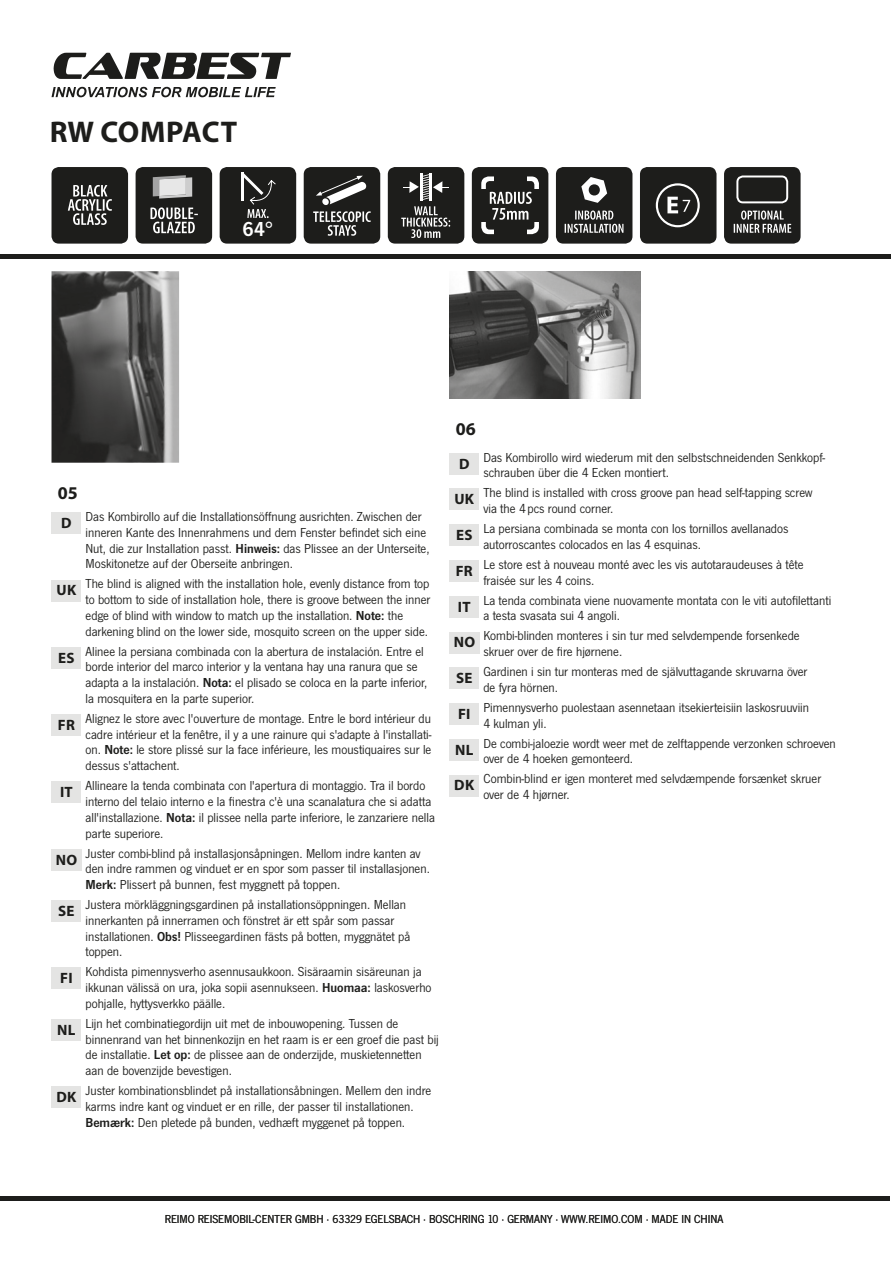
<style>
.page{position:relative;width:891px;height:1263px;background:#fff}
.page>*{position:absolute;margin:0;border:0;box-sizing:border-box;transform-origin:0 0}
.t1{font:700 30px "Myriad Pro";letter-spacing:-.005em;color:#1d1d1b}
.t2{font:600 21px "News Gothic T";color:#fff}
.t3{font:700 18px "Myriad Pro";color:#1d1d1b}
.t4{font:700 15px "Myriad Pro";letter-spacing:.02em;color:#1d1d1b}
.t5{font:13.5px/15.8px "News Gothic T";color:#1d1d1b}
.t6{font:12px "News Gothic T";color:#1d1d1b}
.s1{font-weight:600}
</style>
<div class="page">
<hr style="left:0;top:254px;width:891px;height:4px;background:#1d1d1b">
<svg style="left:52px;top:87px;width:224px;height:10px"></svg>
<svg style="left:53px;top:53px;width:238px;height:26px"></svg>
<div style="left:640px;top:167px;width:76px;height:76px;background:#1d1d1b;border-radius:7px"></div>
<div style="left:656px;top:183px;width:44px;height:44px;border:2px solid #fff;border-radius:50%"></div>
<svg style="left:667px;top:197px;width:23px;height:16px"></svg>
<div style="left:52px;top:167px;width:76px;height:76px;background:#1d1d1b;border-radius:7px"></div>
<svg style="left:68px;top:185px;width:44px;height:40px"></svg>
<div style="left:388px;top:167px;width:76px;height:76px;background:#1d1d1b;border-radius:7px"></div>
<svg style="left:401px;top:206px;width:49px;height:32px"></svg>
<hr style="left:420px;top:173px;width:2px;height:28px;background:#fff">
<hr style="left:429px;top:173px;width:3px;height:28px;background:#fff">
<svg style="left:403px;top:174px;width:46px;height:26px"></svg>
<div style="left:220px;top:167px;width:76px;height:76px;background:#1d1d1b;border-radius:7px"></div>
<svg style="left:241px;top:172px;width:35px;height:46px"></svg>
<div style="left:472px;top:167px;width:76px;height:76px;background:#1d1d1b;border-radius:7px"></div>
<svg style="left:481px;top:176px;width:58px;height:58px"></svg>
<div style="left:556px;top:167px;width:76px;height:76px;background:#1d1d1b;border-radius:7px"></div>
<svg style="left:565px;top:210px;width:58px;height:23px"></svg>
<svg style="left:581px;top:177px;width:26px;height:26px"></svg>
<div style="left:724px;top:167px;width:76px;height:76px;background:#1d1d1b;border-radius:7px"></div>
<svg style="left:734px;top:210px;width:57px;height:23px"></svg>
<div style="left:736px;top:175px;width:52px;height:28px;border:2px solid #fff;border-radius:6px"></div>
<div style="left:136px;top:167px;width:76px;height:76px;background:#1d1d1b;border-radius:7px"></div>
<svg style="left:153px;top:175px;width:39px;height:23px"></svg>
<svg style="left:150px;top:207px;width:48px;height:26px"></svg>
<div style="left:304px;top:167px;width:76px;height:76px;background:#1d1d1b;border-radius:7px"></div>
<svg style="left:313px;top:211px;width:58px;height:25px"></svg>
<svg style="left:316px;top:176px;width:50px;height:28px"></svg>
<div style="left:0;top:1195px;width:890px;height:5px;background:#1d1d1b"></div>
<img style="left:52px;top:271px;width:127px;height:191px">
<div style="left:52px;top:512px;width:29px;height:22px;background:#e4e4e3"></div>
<div style="left:52px;top:580px;width:29px;height:21px;background:#e4e4e3"></div>
<div style="left:52px;top:647px;width:29px;height:21px;background:#e4e4e3"></div>
<div style="left:52px;top:714px;width:29px;height:21px;background:#e4e4e3"></div>
<div style="left:52px;top:781px;width:29px;height:22px;background:#e4e4e3"></div>
<div style="left:52px;top:849px;width:30px;height:21px;background:#e4e4e3"></div>
<div style="left:52px;top:900px;width:29px;height:21px;background:#e4e4e3"></div>
<div style="left:52px;top:967px;width:29px;height:22px;background:#e4e4e3"></div>
<div style="left:52px;top:1019px;width:29px;height:21px;background:#e4e4e3"></div>
<div style="left:52px;top:1086px;width:29px;height:21px;background:#e4e4e3"></div>
<img style="left:449px;top:271px;width:192px;height:128px">
<div style="left:449px;top:453px;width:30px;height:21px;background:#e4e4e3"></div>
<div style="left:449px;top:489px;width:30px;height:21px;background:#e4e4e3"></div>
<div style="left:449px;top:524px;width:30px;height:22px;background:#e4e4e3"></div>
<div style="left:449px;top:560px;width:30px;height:21px;background:#e4e4e3"></div>
<div style="left:449px;top:596px;width:30px;height:21px;background:#e4e4e3"></div>
<div style="left:449px;top:632px;width:30px;height:21px;background:#e4e4e3"></div>
<div style="left:449px;top:667px;width:30px;height:22px;background:#e4e4e3"></div>
<div style="left:449px;top:703px;width:30px;height:21px;background:#e4e4e3"></div>
<div style="left:449px;top:739px;width:30px;height:21px;background:#e4e4e3"></div>
<div style="left:449px;top:775px;width:30px;height:21px;background:#e4e4e3"></div>
<h1 class="t1" style="left:50px;top:112px;width:189px">RW COMPACT</h1>
<h2 class="t2" style="left:242px;top:217px;width:32px">64°</h2>
<h3 class="t3" style="left:58px;top:481px;width:21px">05</h3>
<p class="t4" style="left:61px;top:513px;width:12px">D</p>
<p class="t5" style="left:86px;top:508px;width:346px">Das Kombirollo auf die Installationsöffnung ausrichten. Zwischen der inneren Kante des Innenrahmens und dem Fenster befindet sich eine Nut, die zur Installation passt. <span class="s1">Hinweis:</span> das Plissee an der Unterseite, Moskitonetze auf der Oberseite anbringen.</p>
<p class="t4" style="left:57px;top:580px;width:21px">UK</p>
<p class="t5" style="left:86px;top:575px;width:346px">The blind is aligned with the installation hole, evenly distance from top to bottom to side of installation hole, there is groove between the inner edge of blind with window to match up the installation. <span class="s1">Note:</span> the darkening blind on the lower side, mosquito screen on the upper side.</p>
<p class="t4" style="left:58px;top:647px;width:18px">ES</p>
<p class="t5" style="left:86px;top:643px;width:343px">Alinee la persiana combinada con la abertura de instalación. Entre el borde interior del marco interior y la ventana hay una ranura que se adapta a la instalación. <span class="s1">Nota:</span> el plisado se coloca en la parte inferior, la mosquitera en la parte superior.</p>
<p class="t4" style="left:58px;top:715px;width:19px">FR</p>
<p class="t5" style="left:86px;top:710px;width:347px;text-align:justify">Alignez le store avec l'ouverture de montage. Entre le bord intérieur du cadre intérieur et la fenêtre, il y a une rainure qui s'adapte à l'installati&shy;on. <span class="s1">Note:</span> le store plissé sur la face inférieure, les moustiquaires sur le dessus s'attachent.</p>
<p class="t4" style="left:60px;top:782px;width:14px">IT</p>
<p class="t5" style="left:86px;top:777px;width:351px">Allineare la tenda combinata con l'apertura di montaggio. Tra il bordo interno del telaio interno e la finestra c'è una scanalatura che si adatta all'installazione. <span class="s1">Nota:</span> il plissee nella parte inferiore, le zanzariere nella parte superiore.</p>
<p class="t4" style="left:56px;top:849px;width:23px">NO</p>
<p class="t5" style="left:86px;top:845px;width:346px">Juster combi-blind på installasjonsåpningen. Mellom indre kanten av den indre rammen og vinduet er en spor som passer til installasjonen.<br><span class="s1">Merk:</span> Plissert på bunnen, fest myggnett på toppen.</p>
<p class="t4" style="left:58px;top:901px;width:18px">SE</p>
<p class="t5" style="left:86px;top:896px;width:326px">Justera mörkläggningsgardinen på installationsöppningen. Mellan innerkanten på innerramen och fönstret är ett spår som passar installationen. <span class="s1">Obs!</span> Plisseegardinen fästs på botten, myggnätet på toppen.</p>
<p class="t4" style="left:60px;top:968px;width:14px">FI</p>
<p class="t5" style="left:86px;top:963px;width:347px">Kohdista pimennysverho asennusaukkoon. Sisäraamin sisäreunan ja ikkunan välissä on ura, joka sopii asennukseen. <span class="s1">Huomaa:</span> laskosverho pohjalle, hyttysverkko päälle.</p>
<p class="t4" style="left:57px;top:1020px;width:20px">NL</p>
<p class="t5" style="left:86px;top:1015px;width:355px">Lijn het combinatiegordijn uit met de inbouwopening. Tussen de binnenrand van het binnenkozijn en het raam is er een groef die past bij de installatie. <span class="s1">Let op:</span> de plissee aan de onderzijde, muskietennetten aan de bovenzijde bevestigen.</p>
<p class="t4" style="left:56px;top:1087px;width:21px">DK</p>
<p class="t5" style="left:86px;top:1082px;width:347px">Juster kombinationsblindet på installationsåbningen. Mellem den indre karms indre kant og vinduet er en rille, der passer til installationen.<br><span class="s1">Bemærk:</span> Den pletede på bunden, vedhæft myggenet på toppen.</p>
<h3 class="t3" style="left:456px;top:417px;width:21px">06</h3>
<p class="t4" style="left:459px;top:453px;width:12px">D</p>
<p class="t5" style="left:483px;top:449px;width:343px">Das Kombirollo wird wiederum mit den selbstschneidenden Senkkopf&shy;schrauben über die 4 Ecken montiert.</p>
<p class="t4" style="left:454px;top:489px;width:21px">UK</p>
<p class="t5" style="left:483px;top:484px;width:331px">The blind is installed with cross groove pan head self-tapping screw via the 4 pcs round corner.</p>
<p class="t4" style="left:456px;top:525px;width:18px">ES</p>
<p class="t5" style="left:483px;top:520px;width:306px">La persiana combinada se monta con los tornillos avellanados autorroscantes colocados en las 4 esquinas.</p>
<p class="t4" style="left:456px;top:561px;width:19px">FR</p>
<p class="t5" style="left:483px;top:556px;width:322px">Le store est à nouveau monté avec les vis autotaraudeuses à tête fraisée sur les 4 coins.</p>
<p class="t4" style="left:458px;top:596px;width:14px">IT</p>
<p class="t5" style="left:483px;top:592px;width:349px">La tenda combinata viene nuovamente montata con le viti autofilettanti a testa svasata sui 4 angoli.</p>
<p class="t4" style="left:454px;top:632px;width:23px">NO</p>
<p class="t5" style="left:483px;top:627px;width:318px">Kombi-blinden monteres i sin tur med selvdempende forsenkede skruer over de fire hjørnene.</p>
<p class="t4" style="left:456px;top:668px;width:18px">SE</p>
<p class="t5" style="left:483px;top:663px;width:326px">Gardinen i sin tur monteras med de självuttagande skruvarna över de fyra hörnen.</p>
<p class="t4" style="left:458px;top:704px;width:14px">FI</p>
<p class="t5" style="left:483px;top:699px;width:327px">Pimennysverho puolestaan asennetaan itsekierteisiin laskosruuviin<br>4 kulman yli.</p>
<p class="t4" style="left:455px;top:739px;width:20px">NL</p>
<p class="t5" style="left:483px;top:735px;width:354px">De combi-jaloezie wordt weer met de zelftappende verzonken schroeven over de 4 hoeken gemonteerd.</p>
<p class="t4" style="left:454px;top:775px;width:21px">DK</p>
<p class="t5" style="left:483px;top:770px;width:339px">Combin-blind er igen monteret med selvdæmpende forsænket skruer over de 4 hjørner.</p>
<p class="t6" style="left:165px;top:1212px;width:560px">REIMO REISEMOBIL-CENTER GMBH · 63329 EGELSBACH · BOSCHRING 10 · GERMANY · WWW.REIMO.COM · MADE IN CHINA</p>
</div>
